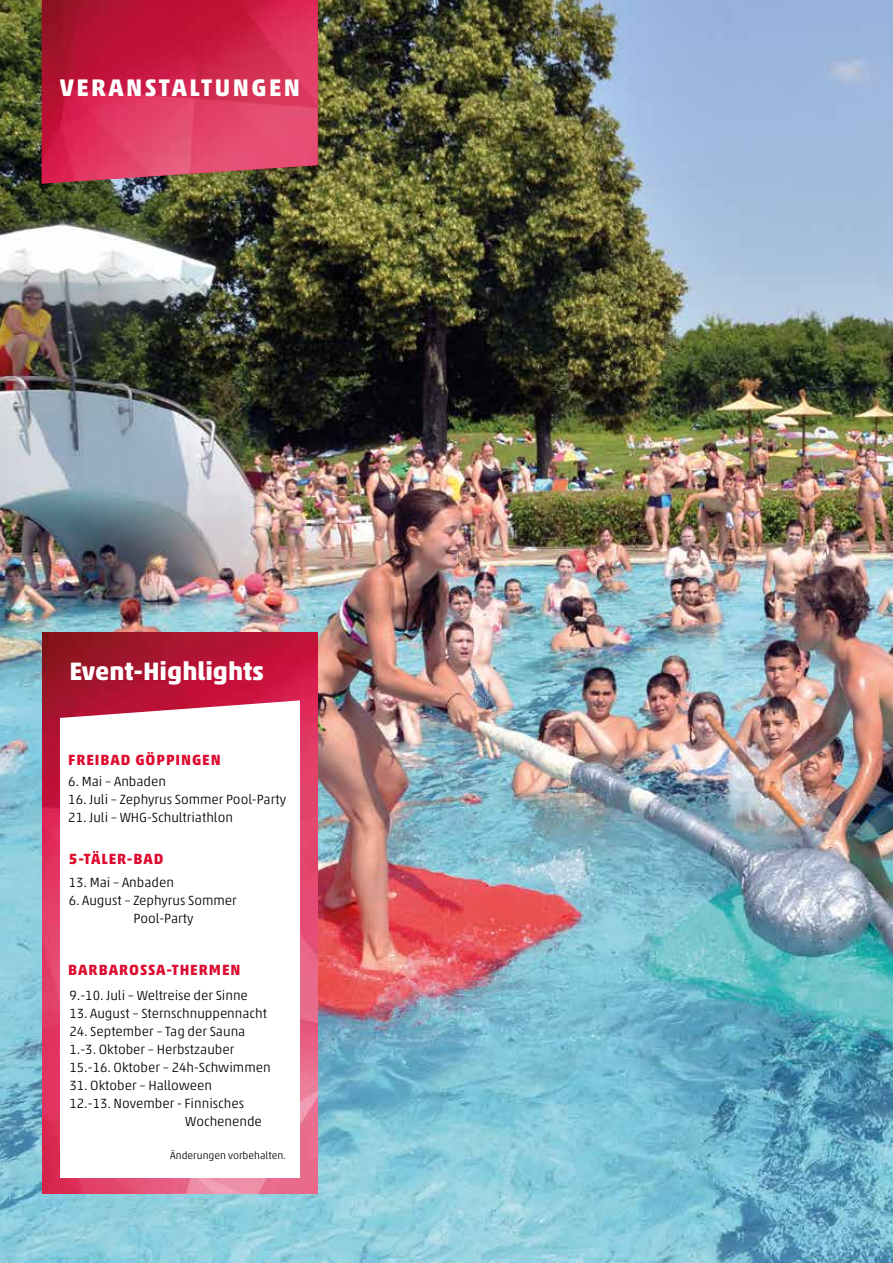
<style>
.page{position:relative;width:893px;height:1263px;background:#fff}
.page>*{position:absolute;margin:0;border:0;box-sizing:border-box;transform-origin:0 0}
.t1{font:700 25.5px "Akko Std";color:#fff}
.t2{font:700 24.3px "Akko Std";letter-spacing:.1em;color:#fff}
.t3{font:700 15px "Akko Std";letter-spacing:.06em;color:#dd0b2f}
.t4{font:300 13.5px/18px "Akko Pro";color:#000}
.t5{font:300 10.5px "Akko Pro";color:#000}
</style>
<div class="page">
<img style="left:0;top:0;width:893px;height:1263px">
<img style="left:42px;top:0;width:276px;height:184px">
<img style="left:43px;top:719px;width:275px;height:474px">
<div style="left:60px;top:659px;width:240px;height:519px;background:#fff"></div>
<img style="left:43px;top:632px;width:275px;height:87px">
<h2 class="t2" style="left:60px;top:73px;width:173px">VERANSTALTUNGEN</h2>
<h1 class="t1" style="left:69px;top:655px;width:196px">EVENT-HIGHLIGHTS</h1>
<p class="t3" style="left:68px;top:751px;width:124px">FREIBAD GÖPPINGEN</p>
<p class="t4" style="left:68px;top:772px;width:99px">6. Mai – Anbaden</p>
<p class="t4" style="left:68px;top:790px;width:219px">16. Juli – Zephyrus Sommer Pool-Party</p>
<p class="t4" style="left:68px;top:808px;width:166px">21. Juli – WHG-Schultriathlon</p>
<p class="t3" style="left:69px;top:850px;width:95px">5-TÄLER-BAD</p>
<p class="t4" style="left:69px;top:873px;width:107px">13. Mai – Anbaden</p>
<p class="t4" style="left:134px;top:891px;width:105px;text-indent:-65px">6. August – Zephyrus Sommer<br>Pool-Party</p>
<p class="t3" style="left:68px;top:960px;width:174px">BARBAROSSA-THERMEN</p>
<p class="t4" style="left:69px;top:986px;width:180px">9.-10. Juli – Weltreise der Sinne</p>
<p class="t4" style="left:69px;top:1004px;width:199px">13. August – Sternschnuppennacht</p>
<p class="t4" style="left:69px;top:1022px;width:203px">24. September – Tag der Sauna<br>1.-3. Oktober – Herbstzauber<br>15.-16. Oktober – 24h-Schwimmen</p>
<p class="t4" style="left:69px;top:1076px;width:144px">31. Oktober – Halloween</p>
<p class="t4" style="left:69px;top:1094px;width:176px">12.-13. November - Finnisches</p>
<p class="t4" style="left:185px;top:1112px;width:78px">Wochenende</p>
<p class="t5" style="left:170px;top:1149px;width:117px">Änderungen vorbehalten.</p>
</div>
